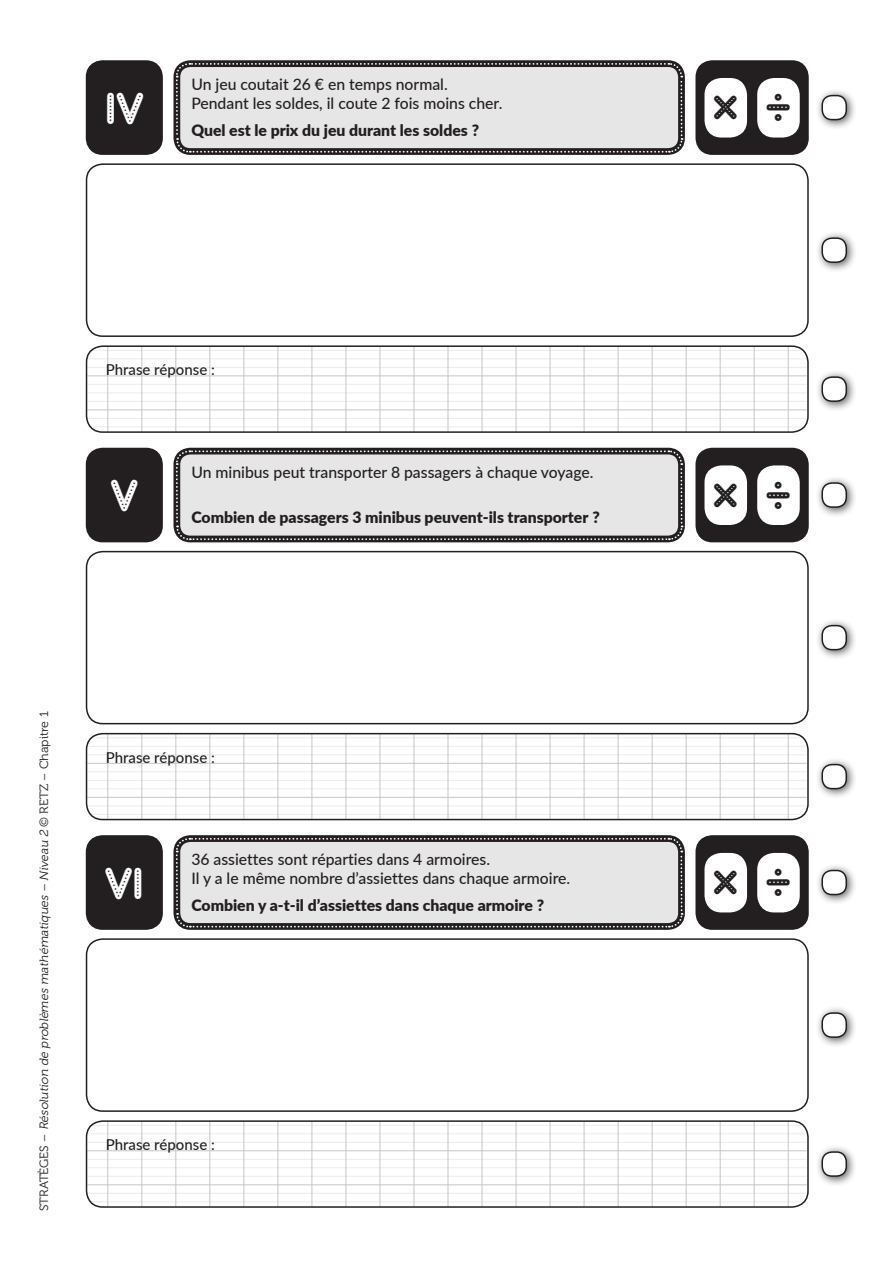
<style>
.page{position:relative;width:893px;height:1262px;background:#fff}
.page>*{position:absolute;margin:0;border:0;box-sizing:border-box;transform-origin:0 0}
.t1{font:45px "Adam Gorry Lights";color:#231f20;scale:.95 1}
.t2{font:45px "Adam Gorry Lights";color:#fff;scale:.95 1}
.t3{font:500 15.75px/18.9px "Lato";color:#231f20}
.t4{font:900 15.75px "Lato";color:#231f20}
.t5{font:500 15px "Lato";color:#231f20}
.t6{font:italic 12px "Museo 300";color:#231f20;scale:1.04 1}
.s1{font-style:normal}
</style>
<div class="page">
<div style="left:700px;top:65px;width:104px;height:85px;background:#231f20;border-radius:13px"></div>
<div style="left:695px;top:60px;width:114px;height:95px;border:9px solid #231f20;border-radius:13px"></div>
<div style="left:704px;top:78px;width:43px;height:60px;background:#fff;border-radius:17px"></div>
<div style="left:757px;top:78px;width:43px;height:60px;background:#fff;border-radius:17px"></div>
<div style="left:700px;top:452px;width:104px;height:86px;background:#231f20;border-radius:13px"></div>
<div style="left:695px;top:448px;width:114px;height:94px;border:9px solid #231f20;border-radius:13px"></div>
<div style="left:704px;top:465px;width:43px;height:60px;background:#fff;border-radius:17px"></div>
<div style="left:757px;top:465px;width:43px;height:60px;background:#fff;border-radius:17px"></div>
<div style="left:700px;top:839px;width:104px;height:86px;background:#231f20;border-radius:13px"></div>
<div style="left:695px;top:835px;width:114px;height:95px;border:9px solid #231f20;border-radius:13px"></div>
<div style="left:704px;top:853px;width:43px;height:59px;background:#fff;border-radius:17px"></div>
<div style="left:757px;top:853px;width:43px;height:59px;background:#fff;border-radius:17px"></div>
<div style="left:90px;top:65px;width:68px;height:85px;background:#231f20;border-radius:13px"></div>
<div style="left:86px;top:60px;width:77px;height:95px;border:9px solid #231f20;border-radius:13px"></div>
<div style="left:90px;top:452px;width:68px;height:86px;background:#231f20;border-radius:13px"></div>
<div style="left:86px;top:448px;width:77px;height:94px;border:9px solid #231f20;border-radius:13px"></div>
<div style="left:90px;top:839px;width:68px;height:86px;background:#231f20;border-radius:13px"></div>
<div style="left:86px;top:835px;width:77px;height:95px;border:9px solid #231f20;border-radius:13px"></div>
<div style="left:86px;top:163px;width:723px;height:174px;border:2px solid #231f20;border-radius:16px"></div>
<div style="left:86px;top:551px;width:723px;height:173px;border:2px solid #231f20;border-radius:16px"></div>
<div style="left:86px;top:938px;width:723px;height:174px;border:2px solid #231f20;border-radius:16px"></div>
<div style="left:815px;top:230px;width:42px;height:43px;background:#231f20;opacity:.75"></div>
<div style="left:822px;top:238px;width:24px;height:24px;background:#fff;border-radius:10px"></div>
<div style="left:821px;top:237px;width:26px;height:26px;border:2px solid #231f20;border-radius:10px"></div>
<div style="left:815px;top:618px;width:42px;height:42px;background:#231f20;opacity:.75"></div>
<div style="left:822px;top:625px;width:24px;height:24px;background:#fff;border-radius:10px"></div>
<div style="left:821px;top:625px;width:26px;height:25px;border:2px solid #231f20;border-radius:10px"></div>
<div style="left:815px;top:1005px;width:42px;height:42px;background:#231f20;opacity:.75"></div>
<div style="left:822px;top:1013px;width:24px;height:24px;background:#fff;border-radius:10px"></div>
<div style="left:821px;top:1012px;width:26px;height:26px;border:2px solid #231f20;border-radius:10px"></div>
<div style="left:815px;top:369px;width:42px;height:42px;background:#231f20;opacity:.75"></div>
<div style="left:822px;top:377px;width:24px;height:24px;background:#fff;border-radius:10px"></div>
<div style="left:821px;top:376px;width:26px;height:26px;border:2px solid #231f20;border-radius:10px"></div>
<div style="left:815px;top:757px;width:42px;height:42px;background:#231f20;opacity:.75"></div>
<div style="left:822px;top:764px;width:24px;height:24px;background:#fff;border-radius:10px"></div>
<div style="left:821px;top:764px;width:26px;height:25px;border:2px solid #231f20;border-radius:10px"></div>
<div style="left:815px;top:1144px;width:42px;height:42px;background:#231f20;opacity:.75"></div>
<div style="left:822px;top:1152px;width:24px;height:24px;background:#fff;border-radius:10px"></div>
<div style="left:821px;top:1151px;width:26px;height:26px;border:2px solid #231f20;border-radius:10px"></div>
<div style="left:173px;top:60px;width:512px;height:95px;border:7px solid #231f20;border-radius:14px"></div>
<svg style="left:175px;top:62px;width:508px;height:92px;background:#cfcece"></svg>
<div style="left:173px;top:448px;width:512px;height:94px;border:7px solid #231f20;border-radius:14px"></div>
<svg style="left:175px;top:449px;width:508px;height:92px;background:#cecece"></svg>
<div style="left:173px;top:835px;width:512px;height:95px;border:7px solid #231f20;border-radius:14px"></div>
<svg style="left:175px;top:837px;width:508px;height:91px;background:#d0d0d0"></svg>
<div style="left:815px;top:88px;width:42px;height:42px;background:#231f20;opacity:.75"></div>
<div style="left:822px;top:96px;width:24px;height:24px;background:#fff;border-radius:10px"></div>
<div style="left:821px;top:95px;width:26px;height:25px;border:2px solid #231f20;border-radius:10px"></div>
<div style="left:815px;top:475px;width:42px;height:42px;background:#231f20;opacity:.75"></div>
<div style="left:822px;top:483px;width:24px;height:24px;background:#fff;border-radius:10px"></div>
<div style="left:821px;top:482px;width:26px;height:26px;border:2px solid #231f20;border-radius:10px"></div>
<div style="left:815px;top:863px;width:42px;height:42px;background:#231f20;opacity:.75"></div>
<div style="left:822px;top:870px;width:24px;height:24px;background:#fff;border-radius:10px"></div>
<div style="left:821px;top:870px;width:26px;height:25px;border:2px solid #231f20;border-radius:10px"></div>
<svg style="left:87px;top:734px;width:719px;height:85px"></svg>
<div style="left:86px;top:733px;width:723px;height:87px;border:2px solid #231f20;border-radius:16px"></div>
<svg style="left:87px;top:347px;width:719px;height:85px"></svg>
<div style="left:86px;top:345px;width:723px;height:88px;border:2px solid #231f20;border-radius:16px"></div>
<svg style="left:87px;top:1122px;width:719px;height:84px"></svg>
<div style="left:86px;top:1120px;width:723px;height:87px;border:2px solid #231f20;border-radius:16px"></div>
<h1 class="t2" style="left:105px;top:82px;width:43px">IV</h1>
<p class="t3" style="left:191px;top:75px;width:313px">Un jeu coutait 26 € en temps normal.<br>Pendant les soldes, il coute 2 fois moins cher.</p>
<p class="t4" style="left:191px;top:118px;width:289px">Quel est le prix du jeu durant les soldes ?</p>
<p class="t5" style="left:106px;top:359px;width:111px">Phrase réponse :</p>
<h1 class="t2" style="left:110px;top:469px;width:31px">V</h1>
<p class="t3" style="left:191px;top:462px;width:404px">Un minibus peut transporter 8 passagers à chaque voyage.</p>
<p class="t4" style="left:191px;top:505px;width:410px">Combien de passagers 3 minibus peuvent-ils transporter ?</p>
<p class="t6" style="left:37px;top:1211px;width:482px;rotate:-90deg"><span class="s1">S T R AT È G E S –</span> Résolution de problèmes mathématiques – Niveau 2 <span class="s1">© R E T Z – C h a p i t r e 1</span></p>
<p class="t5" style="left:106px;top:746px;width:111px">Phrase réponse :</p>
<h1 class="t2" style="left:105px;top:856px;width:43px">VI</h1>
<p class="t3" style="left:191px;top:849px;width:380px">36 assiettes sont réparties dans 4 armoires.<br>Il y a le même nombre d’assiettes dans chaque armoire.</p>
<p class="t4" style="left:191px;top:893px;width:354px">Combien y a-t-il d’assiettes dans chaque armoire ?</p>
<p class="t5" style="left:106px;top:1134px;width:111px">Phrase réponse :</p>
<h1 class="t1" style="left:712px;top:81px;width:85px">× ÷</h1>
<h1 class="t1" style="left:712px;top:468px;width:85px">× ÷</h1>
<h1 class="t1" style="left:712px;top:856px;width:85px">× ÷</h1>
</div>
